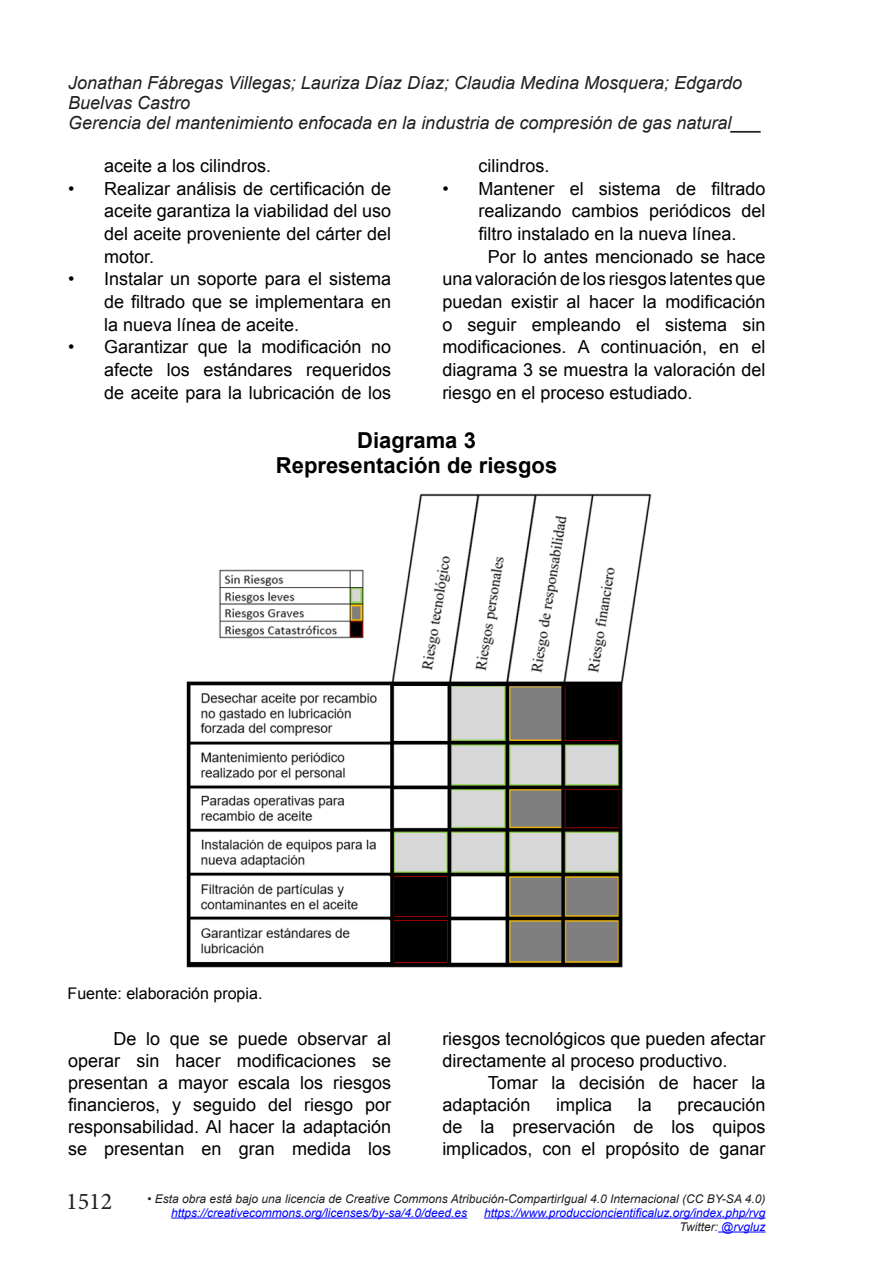
<style>
.page{position:relative;width:879px;height:1276px;background:#fff}
.page>*{position:absolute;margin:0;border:0;box-sizing:border-box;transform-origin:0 0}
.t1{font:24px "Minion Pro";color:#231f20}
.TITULOS_GRAFICOS_Y_T{font:700 22px "Arial";color:#000}
.CONTENIDO{font:18px/22.6px "Arial";color:#000;text-align:justify}
.t2{font:italic 18px/20px "Arial";color:#231f20}
.t3{font:16px "Arial";color:#000}
.t4{font:italic 12px/14px "Arial";color:#00f;text-align:right}
.t5{font:italic 12px "Arial";color:#231f20}
.s1{color:#231f20}
</style>
<div class="page">
<hr style="left:171px;top:1217px;width:296px;height:1px;background:#00f">
<hr style="left:484px;top:1217px;width:281px;height:1px;background:#00f">
<hr style="left:718px;top:1231px;width:47px;height:1px;background:#00f">
<img style="left:186px;top:493px;width:466px;height:475px">
<p class="t2" style="left:68px;top:73px;width:695px">Jonathan Fábregas Villegas; Lauriza Díaz Díaz; Claudia Medina Mosquera; Edgardo<br>Buelvas Castro<br>Gerencia del mantenimiento enfocada en la industria de compresión de gas natural___</p>
<p class="CONTENIDO" style="left:104px;top:154px;width:169px">aceite a los cilindros.</p>
<p class="CONTENIDO" style="left:104px;top:177px;width:289px;text-indent:-36px">• Realizar análisis de certificación de aceite garantiza la viabilidad del uso del aceite proveniente del cárter del motor.</p>
<p class="CONTENIDO" style="left:104px;top:268px;width:289px;text-indent:-36px">• Instalar un soporte para el sistema de filtrado que se implementara en la nueva línea de aceite.</p>
<p class="CONTENIDO" style="left:104px;top:336px;width:289px;text-indent:-36px">• Garantizar que la modificación no afecte los estándares requeridos de aceite para la lubricación de los</p>
<p class="CONTENIDO" style="left:478px;top:154px;width:73px">cilindros.</p>
<p class="CONTENIDO" style="left:478px;top:177px;width:289px;text-indent:-36px">• Mantener el sistema de filtrado realizando cambios periódicos del filtro instalado en la nueva línea.</p>
<p class="CONTENIDO" style="left:442px;top:245px;width:325px;text-indent:45px">Por lo antes mencionado se hace una valoración de los riesgos latentes que puedan existir al hacer la modificación o seguir empleando el sistema sin modificaciones. A continuación, en el diagrama 3 se muestra la valoración del riesgo en el proceso estudiado.</p>
<p class="TITULOS_GRAFICOS_Y_T" style="left:357px;top:425px;width:120px">Diagrama 3</p>
<p class="TITULOS_GRAFICOS_Y_T" style="left:276px;top:450px;width:283px">Representación de riesgos</p>
<p class="t3" style="left:68px;top:983px;width:196px">Fuente: elaboración propia.</p>
<p class="CONTENIDO" style="left:68px;top:1028px;width:325px;line-height:22px;text-indent:45px">De lo que se puede observar al operar sin hacer modificaciones se presentan a mayor escala los riesgos financieros, y seguido del riesgo por responsabilidad. Al hacer la adaptación se presentan en gran medida los</p>
<p class="CONTENIDO" style="left:442px;top:1028px;width:325px;line-height:22px">riesgos tecnológicos que pueden afectar directamente al proceso productivo.</p>
<p class="CONTENIDO" style="left:442px;top:1072px;width:325px;line-height:22px;text-indent:45px">Tomar la decisión de hacer la adaptación</p>
<p class="CONTENIDO" style="left:442px;top:1094px;width:325px;line-height:22px;text-indent:235px">precaución de la preservación de los quipos implicados, con el propósito de ganar</p>
<p class="CONTENIDO" style="left:556px;top:1093px;width:57px">implica</p>
<p class="CONTENIDO" style="left:638px;top:1093px;width:16px">la</p>
<h1 class="t1" style="left:66px;top:1185px;width:48px">1512</h1>
<p class="t5" style="left:147px;top:1190px;width:620px">• Esta obra está bajo una licencia de Creative Commons Atribución-CompartirIgual 4.0 Internacional (CC BY-SA 4.0)</p>
<p class="t4" style="left:171px;top:1205px;width:298px">https://creativecommons.org/licenses/by-sa/4.0/deed.es</p>
<p class="t4" style="left:484px;top:1205px;width:283px">https://www.produccioncientificaluz.org/index.php/rvg<br><span class="s1">Twitter:</span> @rvgluz</p>
</div>
